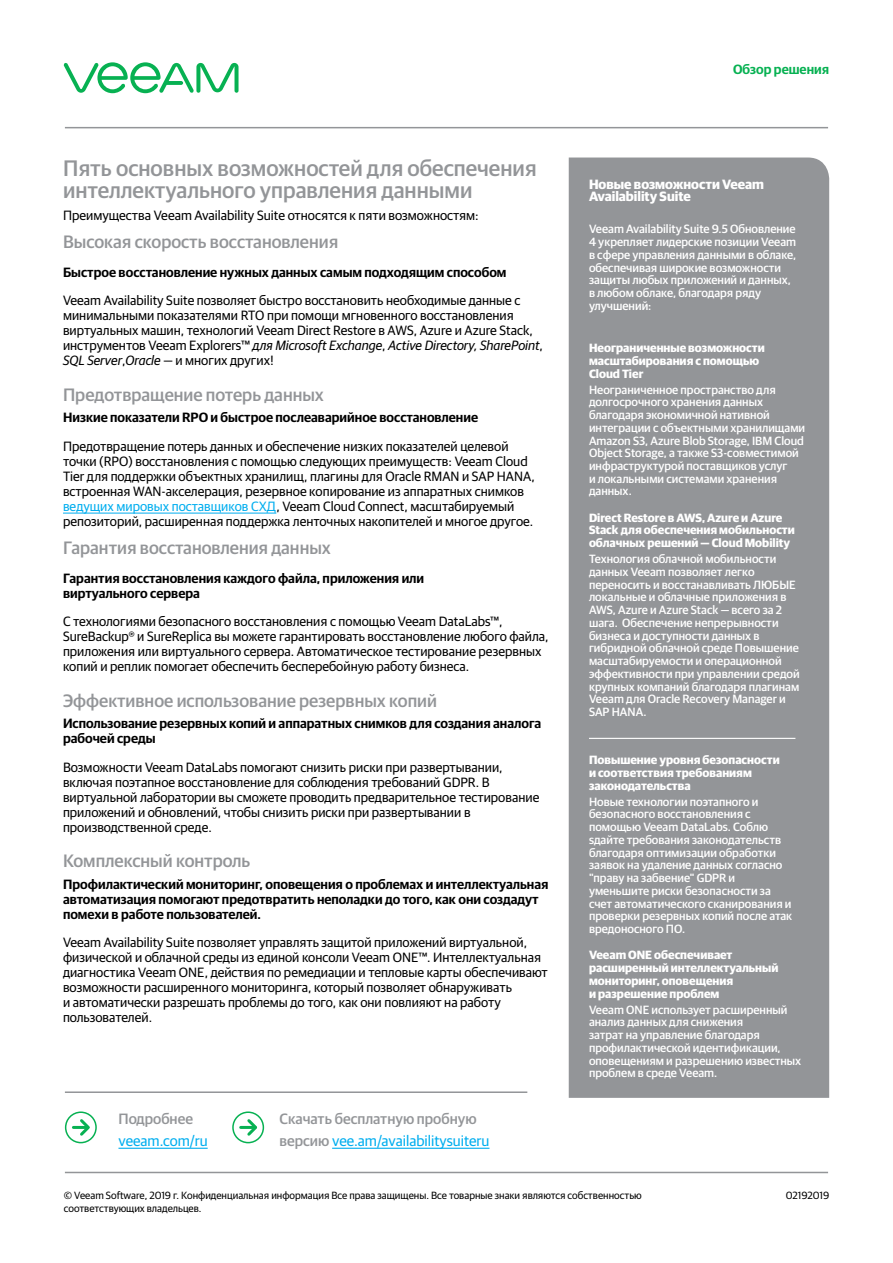
<style>
.page{position:relative;width:893px;height:1263px;background:#fff}
.page>*{position:absolute;margin:0;border:0;box-sizing:border-box;transform-origin:0 0}
.t1{font:500 22.5px/22.5px "Guardian Sans Cy";color:#939598}
.t2{font:500 18px "Guardian Sans Cy";color:#939598}
.t3{font:500 15px/22.5px "Guardian Sans Cy";color:#939598}
.t4{font:15px "Guardian Sans Cy";color:#00aeef}
.t5{font:13.5px/15px "Guardian Sans Cy";color:#000}
.t6{font:600 13.5px/15px "Guardian Sans Cy";color:#000}
.t7{font:700 13.5px/12.8px "Guardian Sans Cy";color:#fff}
.t8{font:600 13.5px "Guardian Sans Cy";color:#07b152}
.t9{font:500 12px/12.8px "Guardian Sans Cy";color:#fff}
.t10{font:700 12px/12.8px "Guardian Sans Cy";color:#fff}
.t11{font:10.5px/12.6px "Guardian Sans Cy";color:#000}
.s1{font-style:italic}
.s2{color:#00aeef}
.s3{font-weight:400;color:#00aeef}
</style>
<div class="page">
<hr style="left:65px;top:127px;width:763px;height:1px;background:#939598">
<hr style="left:65px;top:1172px;width:763px;height:1px;background:#939598">
<svg style="left:63px;top:62px;width:176px;height:31px"></svg>
<div style="left:569px;top:158px;width:260px;height:940px;background:#939598"></div>
<hr style="left:65px;top:1091px;width:462px;height:2px;background:#939598">
<hr style="left:118px;top:1148px;width:90px;height:1px;background:#00aeef">
<hr style="left:332px;top:1148px;width:157px;height:1px;background:#00aeef">
<hr style="left:63px;top:513px;width:213px;height:1px;background:#00aeef">
<div style="left:232px;top:1111px;width:32px;height:32px;border:2px solid #07b152;border-radius:50%"></div>
<svg style="left:245px;top:1116px;width:15px;height:22px"></svg>
<hr style="left:241px;top:1126px;width:14px;height:3px;background:#07b152">
<div style="left:65px;top:1111px;width:32px;height:32px;border:2px solid #07b152;border-radius:50%"></div>
<svg style="left:77px;top:1116px;width:16px;height:22px"></svg>
<hr style="left:73px;top:1126px;width:15px;height:3px;background:#07b152">
<hr style="left:589px;top:738px;width:206px;height:1px;background:#fff">
<h1 class="t1" style="left:63px;top:155px;width:475px">Пять основных возможностей для обеспечения интеллектуального управления данными</h1>
<p class="t5" style="left:63px;top:207px;width:417px">Преимущества Veeam Availability Suite относятся к пяти возможностям:</p>
<h2 class="t2" style="left:63px;top:229px;width:277px">Высокая скорость восстановления</h2>
<p class="t6" style="left:63px;top:263px;width:445px">Быстрое восстановление нужных данных самым подходящим способом</p>
<p class="t5" style="left:63px;top:292px;width:481px">Veeam Availability Suite позволяет быстро восстановить необходимые данные с минимальными показателями RTO при помощи мгновенного восстановления виртуальных машин, технологий Veeam Direct Restore в AWS, Azure и Azure Stack, инструментов Veeam Explorers™ <span class="s1">для Microsoft Exchange</span>, <span class="s1">Active Directory, SharePoint</span>, <span class="s1">SQL Server</span>,<span class="s1">Oracle</span> — и многих других!</p>
<h2 class="t2" style="left:63px;top:381px;width:262px">Предотвращение потерь данных</h2>
<p class="t6" style="left:63px;top:409px;width:417px">Низкие показатели RPO и быстрое послеаварийное восстановление</p>
<p class="t5" style="left:63px;top:438px;width:473px">Предотвращение потерь данных и обеспечение низких показателей целевой точки (RPO) восстановления с помощью следующих преимуществ: Veeam Cloud Tier для поддержки объектных хранилищ, плагины для Oracle RMAN и SAP HANA, встроенная WAN-акселерация, резервное копирование из аппаратных снимков <span class="s2">ведущих мировых поставщиков СХД</span>, Veeam Cloud Connect, масштабируемый репозиторий, расширенная поддержка ленточных накопителей и многое другое.</p>
<h2 class="t2" style="left:63px;top:535px;width:269px">Гарантия восстановления данных</h2>
<p class="t6" style="left:63px;top:569px;width:363px">Гарантия восстановления каждого файла, приложения или виртуального сервера</p>
<p class="t5" style="left:63px;top:613px;width:487px">С технологиями безопасного восстановления с помощью Veeam DataLabs™, SureBackup® и SureReplica вы можете гарантировать восстановление любого файла, приложения или виртуального сервера. Автоматическое тестирование резервных копий и реплик помогает обеспечить бесперебойную работу бизнеса.</p>
<h2 class="t2" style="left:63px;top:687px;width:375px">Эффективное использование резервных копий</h2>
<p class="t6" style="left:63px;top:715px;width:480px">Использование резервных копий и аппаратных снимков для создания аналога рабочей среды</p>
<p class="t5" style="left:63px;top:759px;width:478px">Возможности Veeam DataLabs помогают снизить риски при развертывании, включая поэтапное восстановление для соблюдения требований GDPR. В виртуальной лаборатории вы сможете проводить предварительное тестирование приложений и обновлений, чтобы снизить риски при развертывании в производственной среде.</p>
<h2 class="t2" style="left:63px;top:848px;width:189px">Комплексный контроль</h2>
<p class="t6" style="left:63px;top:875px;width:487px">Профилактический мониторинг, оповещения о проблемах и интеллектуальная автоматизация помогают предотвратить неполадки до того, как они создадут помехи в работе пользователей.</p>
<p class="t5" style="left:63px;top:934px;width:486px">Veeam Availability Suite позволяет управлять защитой приложений виртуальной, физической и облачной среды из единой консоли Veeam ONE™. Интеллектуальная диагностика Veeam ONE, действия по ремедиации и тепловые карты обеспечивают возможности расширенного мониторинга, который позволяет обнаруживать<br>и автоматически разрешать проблемы до того, как они повлияют на работу пользователей.</p>
<p class="t3" style="left:118px;top:1106px;width:76px">Подробнее</p>
<p class="t4" style="left:118px;top:1130px;width:91px">veeam.com/ru</p>
<p class="t3" style="left:280px;top:1106px;width:211px">Скачать бесплатную пробную версию <span class="s3">vee.am/availabilitysuiteru</span></p>
<p class="t8" style="left:733px;top:59px;width:98px">Обзор решения</p>
<p class="t7" style="left:589px;top:176px;width:177px">Новые возможности Veeam<br>Availability Suite</p>
<p class="t9" style="left:589px;top:222px;width:209px">Veeam Availability Suite 9.5 Обновление<br>4 укрепляет лидерские позиции Veeam в сфере управления данными в облаке, обеспечивая широкие возможности защиты любых приложений и данных, в любом облаке, благодаря ряду улучшений:</p>
<p class="t10" style="left:589px;top:340px;width:177px">Неограниченные возможности масштабирования с помощью<br>Cloud Tier</p>
<p class="t9" style="left:589px;top:382px;width:218px">Неограниченное пространство для долгосрочного хранения данных благодаря экономичной нативной интеграции с объектными хранилищами<br>Amazon S3, Azure Blob Storage, IBM Cloud<br>Object Storage, а также S3-совместимой инфраструктурой поставщиков услуг<br>и локальными системами хранения данных.</p>
<p class="t10" style="left:589px;top:510px;width:207px">Direct Restore в AWS, Azure и Azure<br>Stack для обеспечения мобильности облачных решений — Cloud Mobility</p>
<p class="t9" style="left:589px;top:552px;width:212px">Технология облачной мобильности данных Veeam позволяет легко переносить и восстанавливать ЛЮБЫЕ локальные и облачные приложения в<br>AWS, Azure и Azure Stack — всего за 2 шага. Обеспечение непрерывности бизнеса и доступности данных в гибридной облачной среде Повышение масштабируемости и операционной эффективности при управлении средой крупных компаний благодаря плагинам<br>Veeam для Oracle Recovery Manager и<br>SAP HANA.</p>
<p class="t10" style="left:589px;top:752px;width:192px">Повышение уровня безопасности и соответствия требованиям законодательства</p>
<p class="t9" style="left:589px;top:794px;width:205px">Новые технологии поэтапного и безопасного восстановления с помощью Veeam DataLabs. Соблю sдайте требования законодательств благодаря оптимизации обработки заявок на удаление данных согласно "праву на забвение" GDPR и уменьшите риски безопасности за счет автоматического сканирования и проверки резервных копий после атак вредоносного ПО.</p>
<p class="t10" style="left:589px;top:948px;width:191px">Veeam ONE обеспечивает расширенный интеллектуальный мониторинг, оповещения<br>и разрешение проблем</p>
<p class="t9" style="left:589px;top:1002px;width:214px">Veeam ONE использует расширенный анализ данных для снижения<br>затрат на управление благодаря профилактической идентификации, оповещениям и разрешению известных проблем в среде Veeam.</p>
<p class="t11" style="left:64px;top:1188px;width:580px">© Veeam Software, 2019 г. Конфиденциальная информация Все права защищены. Все товарные знаки являются собственностью соответствующих владельцев.</p>
<p class="t11" style="left:786px;top:1188px;width:45px">02192019</p>
</div>
